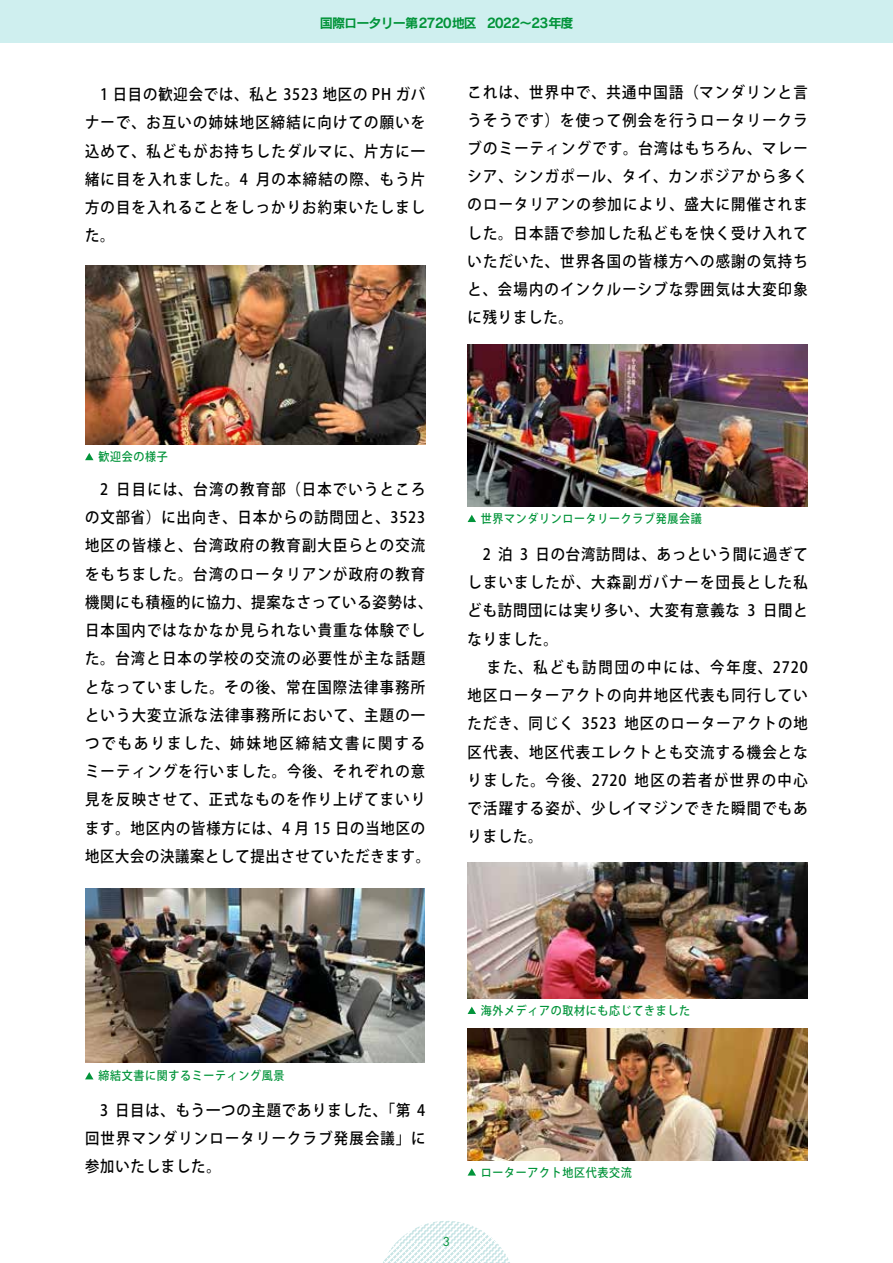
<style>
.page{position:relative;width:893px;height:1263px;background:#fff}
.page>*{position:absolute;margin:0;border:0;box-sizing:border-box;transform-origin:0 0}
.t1{font:500 15.6px/28.2px "Koz Go Pr 6 N";letter-spacing:.085em;color:#000;text-align:justify;scale:.92 1}
.t2{font:13.2px "Rodin Pro B";letter-spacing:-.075em;color:#02943a}
.t3{font:500 12px "Koz Go Pr 6 N";letter-spacing:.06em;color:#02943a;scale:.92 1}
.t4{font:12px "Futura Std";color:#02943a}
</style>
<div class="page">
<div style="left:0;top:0;width:893px;height:43px;background:#cfefef"></div>
<hr style="left:892px;top:0;width:1px;height:43px;background:#87d8d9">
<svg style="left:383px;top:1221px;width:127px;height:42px"></svg>
<img style="left:85px;top:266px;width:340px;height:179px">
<img style="left:468px;top:345px;width:340px;height:161px">
<img style="left:85px;top:888px;width:339px;height:175px">
<img style="left:468px;top:1029px;width:340px;height:132px">
<img style="left:468px;top:863px;width:339px;height:136px">
<svg style="left:85px;top:453px;width:9px;height:7px"></svg>
<svg style="left:85px;top:1072px;width:9px;height:7px"></svg>
<svg style="left:468px;top:1168px;width:8px;height:7px"></svg>
<svg style="left:468px;top:1007px;width:8px;height:7px"></svg>
<svg style="left:468px;top:515px;width:8px;height:7px"></svg>
<p class="t2" style="left:320px;top:14px;width:255px">国際ロータリー第2720地区 2022～23年度</p>
<p class="t1" style="left:85px;top:81px;width:371px">　1 日目の歓迎会では、私と 3523 地区の PH ガバナーで、お互いの姉妹地区締結に向けての願いを込めて、私どもがお持ちしたダルマに、片方に一緒に目を入れました。4 月の本締結の際、もう片方の目を入れることをしっかりお約束いたしました。</p>
<p class="t1" style="left:468px;top:78px;width:371px">これは、世界中で、共通中国語（マンダリンと言うそうです）を使って例会を行うロータリークラブのミーティングです。台湾はもちろん、マレーシア、シンガポール、タイ、カンボジアから多くのロータリアンの参加により、盛大に開催されました。日本語で参加した私どもを快く受け入れていただいた、世界各国の皆様方への感謝の気持ちと、会場内のインクルーシブな雰囲気は大変印象に残りました。</p>
<p class="t3" style="left:98px;top:450px;width:77px">歓迎会の様子</p>
<p class="t1" style="left:85px;top:476px;width:379px;text-align:left">　2 日目には、台湾の教育部（日本でいうところの文部省）に出向き、日本からの訪問団と、3523地区の皆様と、台湾政府の教育副大臣らとの交流をもちました。台湾のロータリアンが政府の教育機関にも積極的に協力、提案なさっている姿勢は、日本国内ではなかなか見られない貴重な体験でした。台湾と日本の学校の交流の必要性が主な話題となっていました。その後、常在国際法律事務所という大変立派な法律事務所において、主題の一つでもありました、姉妹地区締結文書に関するミーティングを行いました。今後、それぞれの意見を反映させて、正式なものを作り上げてまいります。地区内の皆様方には、4 月 15 日の当地区の地区大会の決議案として提出させていただきます。</p>
<p class="t3" style="left:481px;top:512px;width:242px">世界マンダリンロータリークラブ発展会議</p>
<p class="t1" style="left:468px;top:540px;width:371px;text-align:left;text-indent:15px">2 泊 3 日の台湾訪問は、あっという間に過ぎてしまいましたが、大森副ガバナーを団長とした私ども訪問団には実り多い、大変有意義な 3 日間となりました。<br>　また、私ども訪問団の中には、今年度、2720地区ローターアクトの向井地区代表も同行していただき、同じく 3523 地区のローターアクトの地区代表、地区代表エレクトとも交流する機会となりました。今後、2720 地区の若者が世界の中心で活躍する姿が、少しイマジンできた瞬間でもありました。</p>
<p class="t3" style="left:98px;top:1069px;width:204px">締結文書に関するミーティング風景</p>
<p class="t1" style="left:85px;top:1096px;width:371px">　3 日目は、もう一つの主題でありました、「第 4回世界マンダリンロータリークラブ発展会議」に参加いたしました。</p>
<p class="t4" style="left:443px;top:1234px;width:9px">3</p>
<p class="t3" style="left:481px;top:1004px;width:229px">海外メディアの取材にも応じてきました</p>
<p class="t3" style="left:481px;top:1166px;width:166px">ローターアクト地区代表交流</p>
</div>
